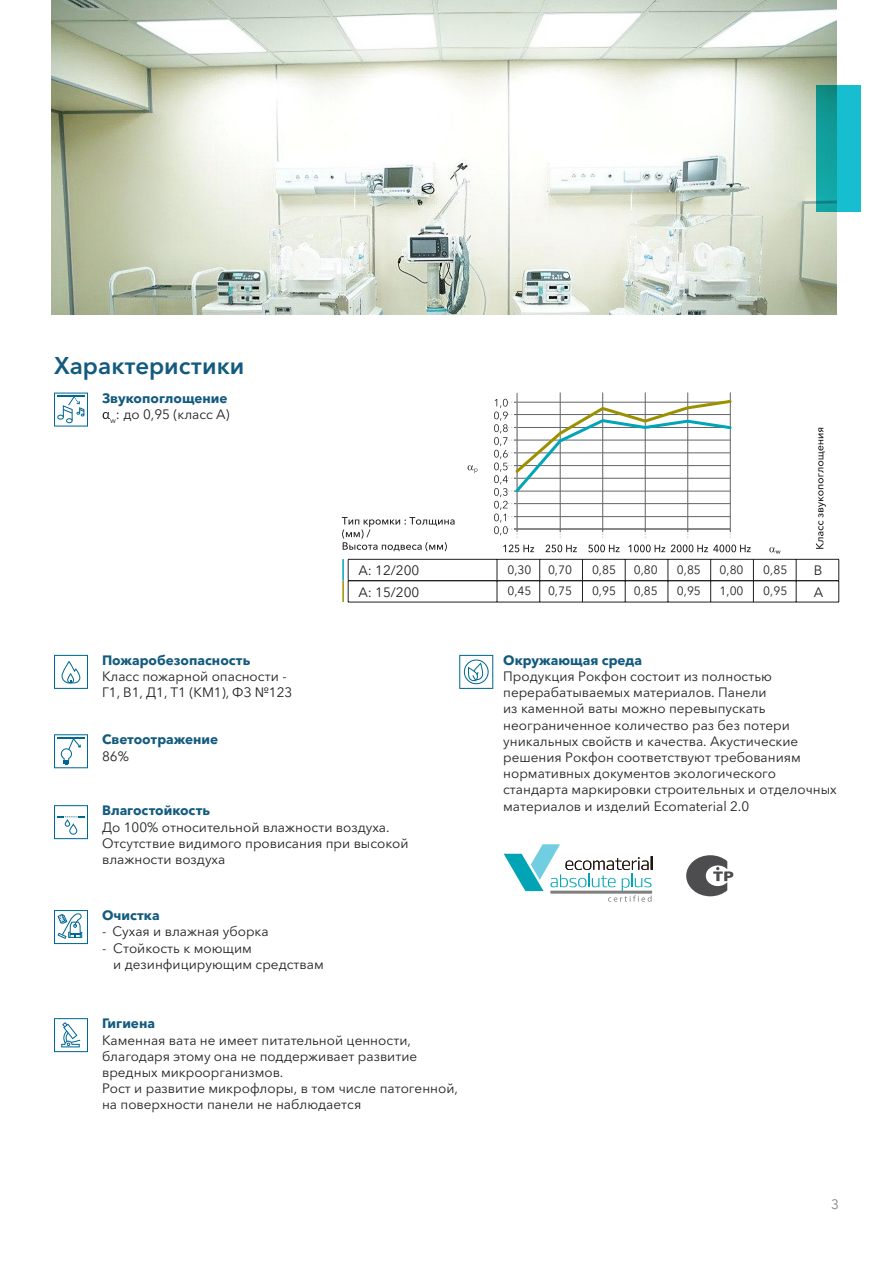
<style>
.page{position:relative;width:893px;height:1263px;background:#fff}
.page>*{position:absolute;margin:0;border:0;box-sizing:border-box;transform-origin:0 0}
.t1{font:600 24px "Avenir Next Cyr";color:#135a7f}
.t2{font:13.5px/16.2px "Avenir Next Cyr";color:#231f20}
.t3{font:700 13.5px/16.2px "Avenir Next Cyr";color:#135a7f;text-align:center}
.t4{font:13.5px "Avenir Next Cyr";color:#808285}
.t5{font:12px "Avenir Next Cyr";color:#231f20}
.s1{font-weight:400;color:#231f20}
</style>
<div class="page">
<img style="left:52px;top:0;width:785px;height:315px">
<svg style="left:103px;top:412px;width:7px;height:7px"></svg>
<svg style="left:54px;top:393px;width:34px;height:34px"></svg>
<svg style="left:54px;top:655px;width:34px;height:34px"></svg>
<svg style="left:54px;top:734px;width:34px;height:34px"></svg>
<svg style="left:54px;top:805px;width:34px;height:34px"></svg>
<svg style="left:54px;top:910px;width:34px;height:34px"></svg>
<svg style="left:54px;top:1018px;width:34px;height:34px"></svg>
<svg style="left:459px;top:655px;width:34px;height:34px"></svg>
<hr style="left:348px;top:559px;width:149px;height:1px;background:#231f20">
<hr style="left:497px;top:559px;width:43px;height:1px;background:#231f20">
<hr style="left:540px;top:559px;width:42px;height:1px;background:#231f20">
<hr style="left:582px;top:559px;width:43px;height:1px;background:#231f20">
<hr style="left:625px;top:559px;width:43px;height:1px;background:#231f20">
<hr style="left:668px;top:559px;width:43px;height:1px;background:#231f20">
<hr style="left:711px;top:559px;width:42px;height:1px;background:#231f20">
<hr style="left:753px;top:559px;width:43px;height:1px;background:#231f20">
<hr style="left:796px;top:559px;width:43px;height:1px;background:#231f20">
<svg style="left:503px;top:544px;width:31px;height:8px"></svg>
<svg style="left:546px;top:544px;width:31px;height:8px"></svg>
<svg style="left:588px;top:544px;width:32px;height:8px"></svg>
<svg style="left:628px;top:544px;width:37px;height:8px"></svg>
<svg style="left:671px;top:544px;width:80px;height:8px"></svg>
<svg style="left:769px;top:547px;width:11px;height:7px"></svg>
<hr style="left:342px;top:559px;width:2px;height:21px;background:#00a5b8">
<svg style="left:348px;top:560px;width:1px;height:42px"></svg>
<svg style="left:497px;top:560px;width:1px;height:42px"></svg>
<svg style="left:539px;top:560px;width:1px;height:42px"></svg>
<svg style="left:582px;top:560px;width:1px;height:42px"></svg>
<svg style="left:625px;top:560px;width:1px;height:42px"></svg>
<svg style="left:668px;top:560px;width:1px;height:42px"></svg>
<svg style="left:710px;top:560px;width:1px;height:42px"></svg>
<svg style="left:753px;top:560px;width:1px;height:42px"></svg>
<svg style="left:796px;top:560px;width:1px;height:42px"></svg>
<hr style="left:348px;top:602px;width:149px;height:1px;background:#231f20">
<hr style="left:497px;top:602px;width:43px;height:1px;background:#231f20">
<hr style="left:540px;top:602px;width:42px;height:1px;background:#231f20">
<hr style="left:582px;top:602px;width:43px;height:1px;background:#231f20">
<hr style="left:625px;top:602px;width:43px;height:1px;background:#231f20">
<hr style="left:668px;top:602px;width:43px;height:1px;background:#231f20">
<hr style="left:711px;top:602px;width:42px;height:1px;background:#231f20">
<hr style="left:753px;top:602px;width:43px;height:1px;background:#231f20">
<hr style="left:796px;top:602px;width:43px;height:1px;background:#231f20">
<hr style="left:348px;top:580px;width:149px;height:1px;background:#231f20">
<hr style="left:497px;top:580px;width:43px;height:1px;background:#231f20">
<hr style="left:540px;top:580px;width:42px;height:1px;background:#231f20">
<hr style="left:582px;top:580px;width:43px;height:1px;background:#231f20">
<hr style="left:625px;top:580px;width:43px;height:1px;background:#231f20">
<hr style="left:668px;top:580px;width:43px;height:1px;background:#231f20">
<hr style="left:711px;top:580px;width:42px;height:1px;background:#231f20">
<hr style="left:753px;top:580px;width:43px;height:1px;background:#231f20">
<hr style="left:796px;top:580px;width:43px;height:1px;background:#231f20">
<svg style="left:838px;top:559px;width:2px;height:44px"></svg>
<hr style="left:342px;top:581px;width:2px;height:21px;background:#9b9100">
<svg style="left:468px;top:465px;width:10px;height:8px"></svg>
<svg style="left:816px;top:428px;width:10px;height:121px"></svg>
<svg style="left:342px;top:517px;width:113px;height:34px"></svg>
<hr style="left:560px;top:393px;width:1px;height:139px;background:#636466">
<hr style="left:602px;top:393px;width:1px;height:139px;background:#636466">
<hr style="left:645px;top:393px;width:1px;height:139px;background:#636466">
<hr style="left:687px;top:393px;width:1px;height:139px;background:#636466">
<hr style="left:730px;top:393px;width:1px;height:139px;background:#636466">
<hr style="left:517px;top:393px;width:1px;height:139px;background:#636466">
<svg style="left:816px;top:86px;width:44px;height:126px;background:#13aeb5"></svg>
<svg style="left:504px;top:844px;width:148px;height:58px"></svg>
<svg style="left:686px;top:855px;width:47px;height:41px"></svg>
<svg style="left:494px;top:398px;width:238px;height:140px"></svg>
<h1 class="t1" style="left:54px;top:351px;width:192px">Характеристики</h1>
<p class="t3" style="left:102px;top:390px;width:129px">Звукопоглощение <sub>w</sub><span class="s1">: до 0,95 (класс A)</span></p>
<p class="t2" style="left:358px;top:562px;width:63px">A: 12/200</p>
<p class="t5" style="left:508px;top:562px;width:25px">0,30</p>
<p class="t5" style="left:548px;top:562px;width:25px">0,70</p>
<p class="t5" style="left:592px;top:562px;width:25px">0,85</p>
<p class="t5" style="left:634px;top:562px;width:25px">0,80</p>
<p class="t5" style="left:677px;top:562px;width:25px">0,85</p>
<p class="t5" style="left:720px;top:562px;width:25px">0,80</p>
<p class="t5" style="left:763px;top:562px;width:25px">0,85</p>
<p class="t2" style="left:814px;top:562px;width:10px">B</p>
<p class="t2" style="left:358px;top:584px;width:63px">A: 15/200</p>
<p class="t5" style="left:508px;top:584px;width:25px">0,45</p>
<p class="t5" style="left:548px;top:584px;width:25px">0,75</p>
<p class="t5" style="left:592px;top:584px;width:25px">0,95</p>
<p class="t5" style="left:634px;top:584px;width:25px">0,85</p>
<p class="t5" style="left:677px;top:584px;width:25px">0,95</p>
<p class="t5" style="left:720px;top:584px;width:25px">1,00</p>
<p class="t5" style="left:763px;top:584px;width:25px">0,95</p>
<p class="t2" style="left:814px;top:584px;width:11px">A</p>
<p class="t3" style="left:102px;top:652px;width:150px">Пожаробезопасность</p>
<p class="t2" style="left:102px;top:668px;width:192px">Класс пожарной опасности -<br>Г1, В1, Д1, Т1 (КМ1), ФЗ №123</p>
<p class="t3" style="left:102px;top:731px;width:118px">Светоотражение</p>
<p class="t2" style="left:102px;top:748px;width:28px">86%</p>
<p class="t3" style="left:102px;top:802px;width:110px">Влагостойкость</p>
<p class="t2" style="left:102px;top:819px;width:308px">До 100% относительной влажности воздуха.<br>Отсутствие видимого провисания при высокой влажности воздуха</p>
<p class="t3" style="left:102px;top:907px;width:59px">Очистка</p>
<p class="t2" style="left:102px;top:924px;width:168px">- Сухая и влажная уборка</p>
<p class="t2" style="left:113px;top:940px;width:212px;text-indent:-11px">- Стойкость к моющим<br>и дезинфицирующим средствам</p>
<p class="t3" style="left:102px;top:1015px;width:54px">Гигиена</p>
<p class="t2" style="left:102px;top:1032px;width:357px">Каменная вата не имеет питательной ценности, благодаря этому она не поддерживает развитие вредных микроорганизмов.<br>Рост и развитие микрофлоры, в том числе патогенной, на поверхности панели не наблюдается</p>
<p class="t3" style="left:503px;top:652px;width:140px">Окружающая среда</p>
<p class="t2" style="left:503px;top:668px;width:335px">Продукция Рокфон состоит из полностью перерабатываемых материалов. Панели<br>из каменной ваты можно перевыпускать неограниченное количество раз без потери уникальных свойств и качества. Акустические решения Рокфон соответствуют требованиям нормативных документов экологического стандарта маркировки строительных и отделочных материалов и изделий Ecomaterial 2.0</p>
<p class="t4" style="left:831px;top:1196px;width:9px">3</p>
</div>
